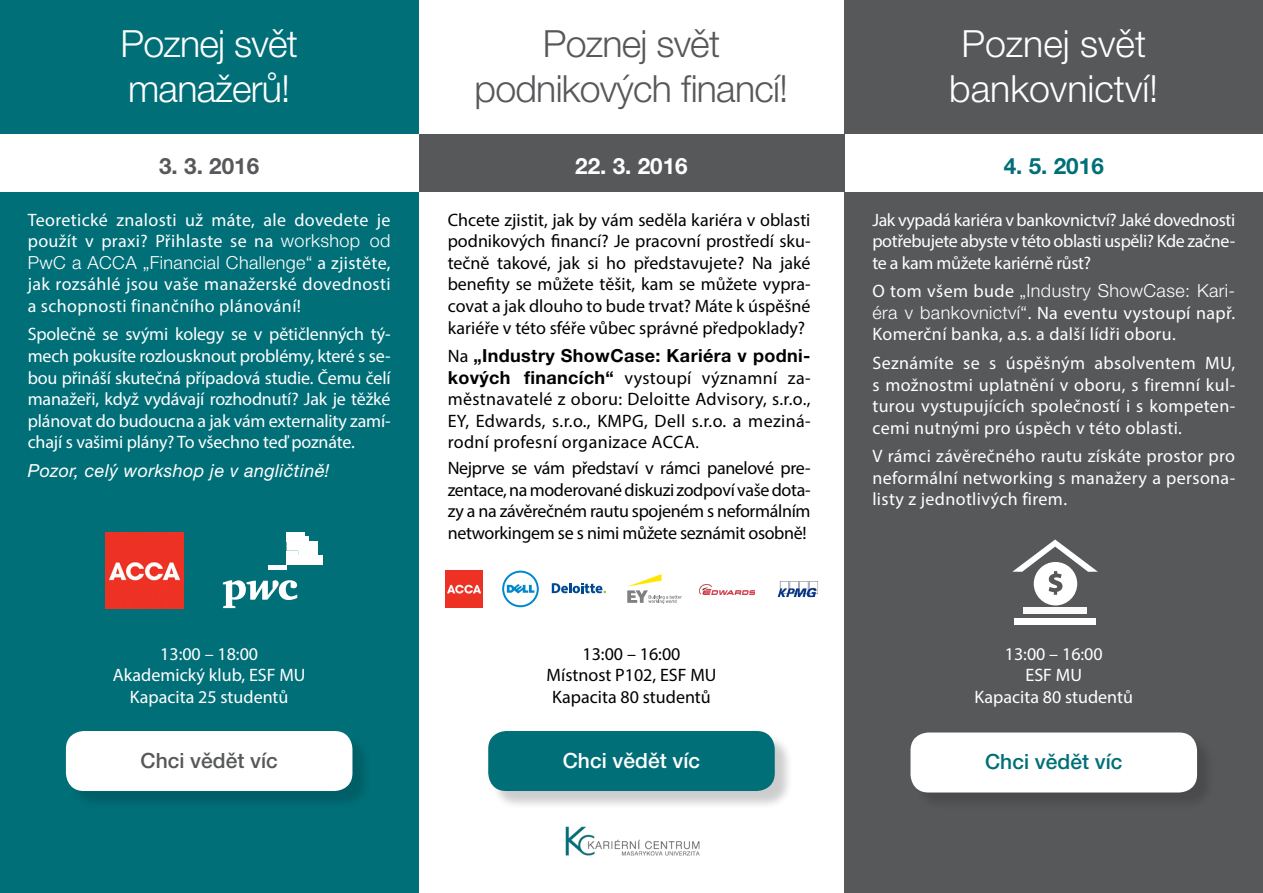
<style>
.page{position:relative;width:1263px;height:893px;background:#fff}
.page>*{position:absolute;margin:0;border:0;box-sizing:border-box;transform-origin:0 0}
.t1{font:300 37.5px "Helvetica Neue";letter-spacing:-.02em;color:#57585a}
.t2{font:300 37.5px "Helvetica Neue";color:#fff}
.t3{font:300 37.5px "Helvetica Neue";letter-spacing:-.02em;color:#fff}
.t4{font:700 22.5px "Helvetica Neue";color:#fff}
.t5{font:700 22.5px "Helvetica Neue";color:#57585a}
.t6{font:700 22.5px "Helvetica Neue";color:#006f78}
.t7{font:500 21px "Helvetica Neue";color:#57585a}
.t8{font:500 21px "Helvetica Neue";color:#fff}
.t9{font:500 21px "Helvetica Neue";color:#006f78}
.t10{font:18px/21.6px "Myriad Pro";letter-spacing:.015em;color:#fff;text-align:justify}
.t11{font:18px/21.6px "Myriad Pro";color:#000;text-align:justify}
.t12{font:italic 18px "Helvetica Neue";letter-spacing:.02em;color:#fff}
.s1{font-family:"Helvetica Neue";font-weight:300}
.s2{font-family:"Helvetica Neue";font-weight:700}
.s3{font-size:16.5px}
</style>
<div class="page">
<div style="left:844px;top:0;width:419px;height:893px;background:#57585a"></div>
<div style="left:844px;top:134px;width:419px;height:57px;background:#fff"></div>
<div style="left:0;top:0;width:418px;height:893px;background:#006f78"></div>
<div style="left:418px;top:134px;width:426px;height:57px;background:#57585a"></div>
<div style="left:0;top:134px;width:418px;height:57px;background:#fff"></div>
<div style="left:68px;top:733px;width:303px;height:77px;background:#00656e"></div>
<div style="left:66px;top:731px;width:286px;height:60px;background:#fff;border-radius:18px"></div>
<div style="left:490px;top:733px;width:303px;height:77px;background:#000;opacity:.2"></div>
<div style="left:488px;top:731px;width:287px;height:60px;background:#006f78;border-radius:18px"></div>
<div style="left:913px;top:735px;width:302px;height:76px;background:#505153"></div>
<div style="left:910px;top:732px;width:287px;height:60px;background:#fff;border-radius:18px"></div>
<img style="left:565px;top:826px;width:135px;height:30px">
<svg style="left:552px;top:583px;width:54px;height:10px"></svg>
<img style="left:446px;top:571px;width:36px;height:36px">
<svg style="left:627px;top:574px;width:55px;height:30px"></svg>
<img style="left:699px;top:584px;width:56px;height:10px">
<img style="left:777px;top:581px;width:41px;height:17px">
<svg style="left:502px;top:571px;width:37px;height:36px"></svg>
<img style="left:106px;top:533px;width:77px;height:76px">
<svg style="left:223px;top:580px;width:74px;height:28px"></svg>
<div style="left:318px;top:555px;width:5px;height:10px;background:#fff"></div>
<div style="left:309px;top:541px;width:9px;height:14px;background:#fff"></div>
<hr style="left:268px;top:565px;width:18px;height:4px;background:#fff">
<div style="left:286px;top:555px;width:12px;height:10px;background:#fff"></div>
<div style="left:298px;top:555px;width:7px;height:10px;background:#fff"></div>
<hr style="left:305px;top:555px;width:4px;height:10px;background:#fff">
<div style="left:309px;top:555px;width:9px;height:10px;background:#fff"></div>
<svg style="left:286px;top:532px;width:23px;height:23px"></svg>
<div style="left:1023px;top:607px;width:64px;height:7px;background:#f9f9f7"></div>
<div style="left:1015px;top:618px;width:81px;height:6px;background:#fff"></div>
<svg style="left:1012px;top:539px;width:86px;height:66px"></svg>
<p class="t3" style="left:121px;top:14px;width:179px">Poznej svět</p>
<p class="t3" style="left:128px;top:59px;width:164px">manažerů!</p>
<p class="t1" style="left:543px;top:14px;width:179px">Poznej svět</p>
<p class="t1" style="left:475px;top:59px;width:315px">podnikových financí!</p>
<p class="t2" style="left:961px;top:14px;width:186px">Poznej svět</p>
<p class="t2" style="left:949px;top:59px;width:211px">bankovnictví!</p>
<p class="t5" style="left:159px;top:149px;width:102px">3. 3. 2016</p>
<p class="t4" style="left:575px;top:149px;width:114px">22. 3. 2016</p>
<p class="t6" style="left:1004px;top:149px;width:102px">4. 5. 2016</p>
<p class="t10" style="left:28px;top:208px;width:364px">Teoretické znalosti už máte, ale dovedete je použít v praxi? Přihlaste se na <span class="s1">workshop od PwC a ACCA „Financial Challenge“</span> a zjistěte, jak rozsáhlé jsou vaše manažerské dovednosti a schopnosti finančního plánování!</p>
<p class="t10" style="left:28px;top:323px;width:364px">Společně se svými kolegy se v pětičlenných tý&shy;mech pokusíte rozlousknout problémy, které s se&shy;bou přináší skutečná případová studie. Čemu čelí manažeři, když vydávají rozhodnutí? Jak je těžké plánovat do budoucna a jak vám externality zamí&shy;chají s vašimi plány? To všechno teď poznáte.</p>
<p class="t12" style="left:28px;top:458px;width:303px">Pozor, celý workshop je v angličtině!</p>
<p class="t10" style="left:160px;top:642px;width:99px">13:00 – 18:00</p>
<p class="t10" style="left:113px;top:664px;width:194px">Akademický klub, ESF MU</p>
<p class="t10" style="left:130px;top:686px;width:160px">Kapacita 25 studentů</p>
<p class="t7" style="left:140px;top:743px;width:139px">Chci vědět víc</p>
<p class="t11" style="left:448px;top:208px;width:364px">Chcete zjistit, jak by vám seděla kariéra v oblasti podnikových financí? Je pracovní prostředí sku&shy;tečně takové, jak si ho představujete? Na jaké benefity se můžete těšit, kam se můžete vypra&shy;covat a jak dlouho to bude trvat? Máte k úspěšné kariéře v této sféře vůbec správné předpoklady?</p>
<p class="t11" style="left:448px;top:345px;width:364px">Na <span class="s2">„Industry ShowCase: Kariéra v podni&shy;kových financích“</span> vystoupí významní za&shy;městnavatelé z oboru: Deloitte Advisory, s.r.o., EY, Edwards, s.r.o., KMPG, Dell s.r.o. a meziná&shy;rodní profesní organizace ACCA<span class="s3">.</span></p>
<p class="t11" style="left:448px;top:457px;width:364px">Nejprve se vám představí v rámci panelové pre&shy;zentace, na moderované diskuzi zodpoví vaše dota&shy;zy a na závěrečném rautu spojeném s neformálním networkingem se s nimi můžete seznámit osobně!</p>
<p class="t11" style="left:582px;top:642px;width:99px">13:00 – 16:00</p>
<p class="t11" style="left:546px;top:664px;width:172px">Místnost P102, ESF MU</p>
<p class="t11" style="left:552px;top:686px;width:160px">Kapacita 80 studentů</p>
<p class="t8" style="left:563px;top:743px;width:139px">Chci vědět víc</p>
<p class="t10" style="left:872px;top:208px;width:364px">Jak vypadá kariéra v bankovnictví? Jaké dovednosti potřebujete abyste v této oblasti uspěli? Kde začne&shy;te a kam můžete kariérně růst?</p>
<p class="t10" style="left:872px;top:280px;width:364px">O tom všem bude <span class="s1">„Industry ShowCase: Kari&shy;éra v bankovnictví“</span>. Na eventu vystoupí např.<br>Komerční banka, a.s. a další lídři oboru.</p>
<p class="t10" style="left:872px;top:352px;width:364px">Seznámíte se s úspěšným absolventem MU, s možnostmi uplatnění v oboru, s firemní kul&shy;turou vystupujících společností i s kompeten&shy;cemi nutnými pro úspěch v této oblasti.</p>
<p class="t10" style="left:872px;top:445px;width:364px">V rámci závěrečného rautu získáte prostor pro neformální networking s manažery a persona&shy;listy z jednotlivých firem.</p>
<p class="t10" style="left:1005px;top:642px;width:99px">13:00 – 16:00</p>
<p class="t10" style="left:1025px;top:664px;width:58px">ESF MU</p>
<p class="t10" style="left:974px;top:686px;width:160px">Kapacita 80 studentů</p>
<p class="t9" style="left:985px;top:745px;width:139px">Chci vědět víc</p>
</div>
